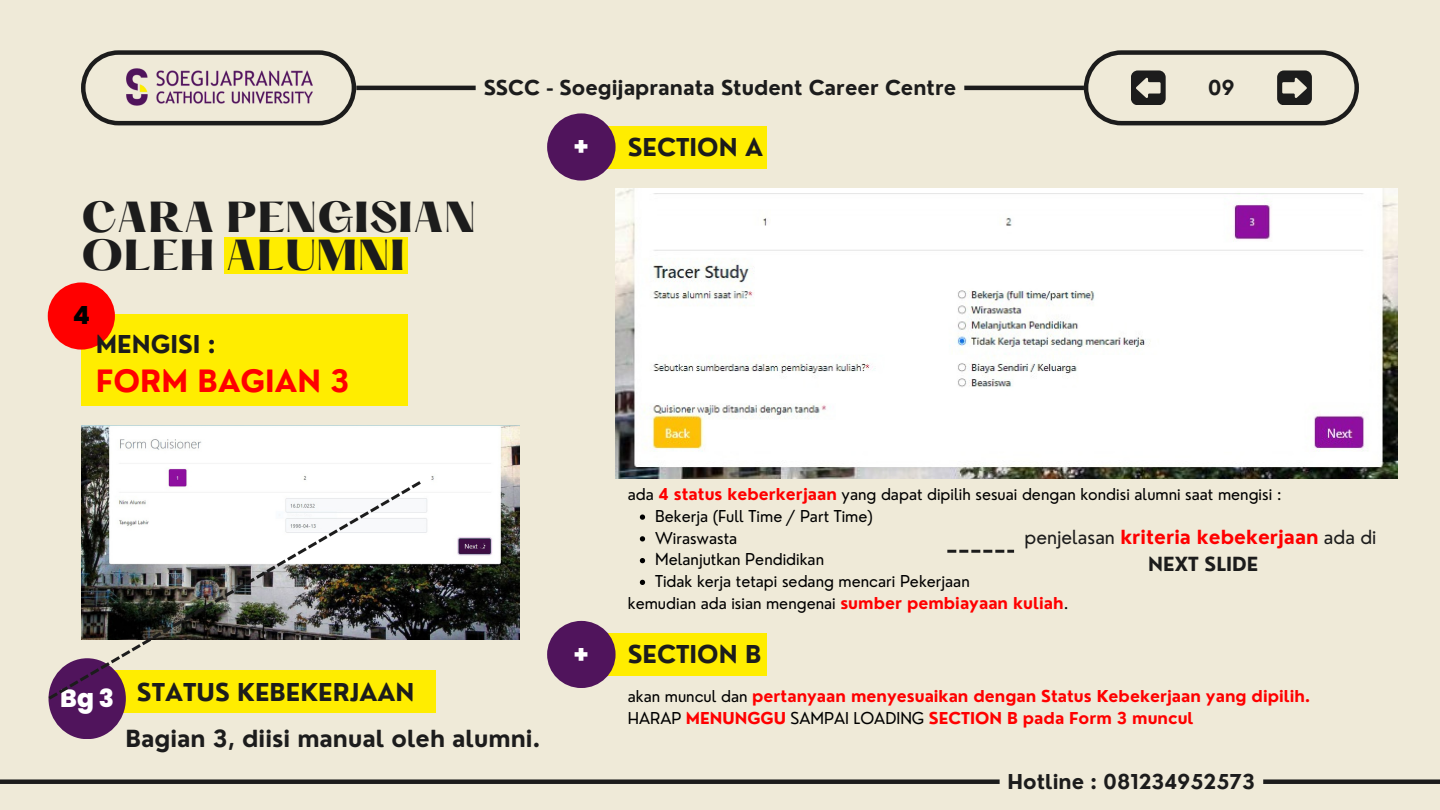
<style>
.page{position:relative;width:1440px;height:810px;background:#efead8}
.page>*{position:absolute;margin:0;border:0;box-sizing:border-box;transform-origin:0 0}
.t1{font:800 38px/37.5px "Hatton";color:#1c1c1c}
.t2{font:700 30px "Nourd";color:#f00}
.t3{font:800 25px "Poppins";color:#fff}
.t4{font:800 25px "Poppins";color:#000}
.t5{font:700 24px "Nourd";color:#1c1c1c}
.t6{font:700 23px "Nourd";color:#1c1c1c}
.t7{font:700 20px "Nourd";color:#1c1c1c}
.t8{font:700 19px/26.2px "Nourd";color:#f00;text-align:center}
.t9{font:16px "Nourd";color:#000}
.t10{font:700 16px "Nourd";color:#f00}
.s1{font-weight:700;color:#f00}
.s2{font-weight:400;color:#1c1c1c}
.s3{color:#1c1c1c}
.s4{font-weight:400;color:#000}
</style>
<div class="page">
<div style="left:224px;top:237px;width:184px;height:37px;background:#ffed00"></div>
<svg style="left:81px;top:50px;width:275px;height:75px"></svg>
<hr style="left:356px;top:86px;width:728px;height:4px;background:#1c1c1c">
<svg style="left:1084px;top:50px;width:275px;height:75px"></svg>
<img style="left:115px;top:62px;width:210px;height:50px">
<div style="left:476px;top:71px;width:488px;height:34px;background:#efead8;border-radius:8px"></div>
<div style="left:81px;top:314px;width:327px;height:92px;background:#ffed00"></div>
<div style="left:48px;top:282px;width:67px;height:68px;background:#f00;border-radius:50%"></div>
<img style="left:616px;top:189px;width:781px;height:290px">
<div style="left:602px;top:126px;width:164px;height:42px;background:#ffed00"></div>
<div style="left:547px;top:113px;width:69px;height:68px;background:#50145c;border-radius:50%"></div>
<div style="left:82px;top:670px;width:354px;height:43px;background:#ffed00"></div>
<div style="left:49px;top:658px;width:77px;height:81px;background:#50145c;border-radius:50%"></div>
<img style="left:82px;top:426px;width:438px;height:213px">
<svg style="left:49px;top:481px;width:372px;height:219px"></svg>
<svg style="left:640px;top:514px;width:5px;height:6px"></svg>
<svg style="left:640px;top:536px;width:5px;height:5px"></svg>
<svg style="left:640px;top:558px;width:5px;height:5px"></svg>
<svg style="left:640px;top:580px;width:5px;height:5px"></svg>
<div style="left:602px;top:633px;width:164px;height:43px;background:#ffed00"></div>
<div style="left:547px;top:621px;width:69px;height:67px;background:#50145c;border-radius:50%"></div>
<div style="left:0;top:779px;width:1440px;height:5px;background:#1c1c1c"></div>
<svg style="left:1000px;top:779px;width:263px;height:5px"></svg>
<svg style="left:947px;top:550px;width:67px;height:3px"></svg>
<p class="t7" style="left:484px;top:75px;width:474px">SSCC - Soegijapranata Student Career Centre</p>
<p class="t7" style="left:1208px;top:75px;width:28px">09</p>
<h3 class="t1" style="left:81px;top:203px;width:397px">CARA PENGISIAN<br>OLEH ALUMNI</h3>
<p class="t4" style="left:73px;top:298px;width:19px">4</p>
<h5 class="t5" style="left:96px;top:329px;width:121px">MENGISI :</h5>
<h5 class="t2" style="left:96px;top:362px;width:255px">FORM BAGIAN 3</h5>
<p class="t3" style="left:574px;top:129px;width:16px">+</p>
<h1 class="t5" style="left:628px;top:132px;width:137px">SECTION A</h1>
<p class="t3" style="left:60px;top:681px;width:55px">Bg3</p>
<p class="t5" style="left:137px;top:677px;width:279px">STATUS KEBEKERJAAN</p>
<h4 class="t6" style="left:125px;top:724px;width:417px">Bagian 3, diisi manual oleh alumni.</h4>
<h3 class="t9" style="left:628px;top:484px;width:656px">ada <span class="s1">4 status keberkerjaan</span> yang dapat dipilih sesuai dengan kondisi alumni saat mengisi :</h3>
<h4 class="t9" style="left:655px;top:506px;width:219px">Bekerja (Full Time / Part Time)</h4>
<p class="t9" style="left:655px;top:528px;width:84px">Wiraswasta</p>
<p class="t9" style="left:655px;top:549px;width:171px">Melanjutkan Pendidikan</p>
<p class="t9" style="left:655px;top:571px;width:316px">Tidak kerja tetapi sedang mencari Pekerjaan</p>
<p class="t9" style="left:628px;top:593px;width:443px">kemudian ada isian mengenai <span class="s1">sumber pembiayaan kuliah</span>.</p>
<p class="t8" style="left:1025px;top:524px;width:353px"><span class="s2">penjelasan</span> kriteria kebekerjaan <span class="s2">ada di<br></span><span class="s3">NEXT SLIDE</span></p>
<p class="t3" style="left:574px;top:637px;width:16px">+</p>
<p class="t5" style="left:628px;top:639px;width:135px">SECTION B</p>
<h6 class="t10" style="left:628px;top:686px;width:684px"><span class="s4">akan muncul dan</span> pertanyaan menyesuaikan dengan Status Kebekerjaan yang dipilih.</h6>
<p class="t10" style="left:628px;top:708px;width:567px"><span class="s4">HARAP</span> MENUNGGU <span class="s4">SAMPAI LOADING</span> SECTION B pada Form 3 muncul</p>
<h3 class="t7" style="left:1008px;top:769px;width:249px">Hotline : 081234952573</h3>
</div>
